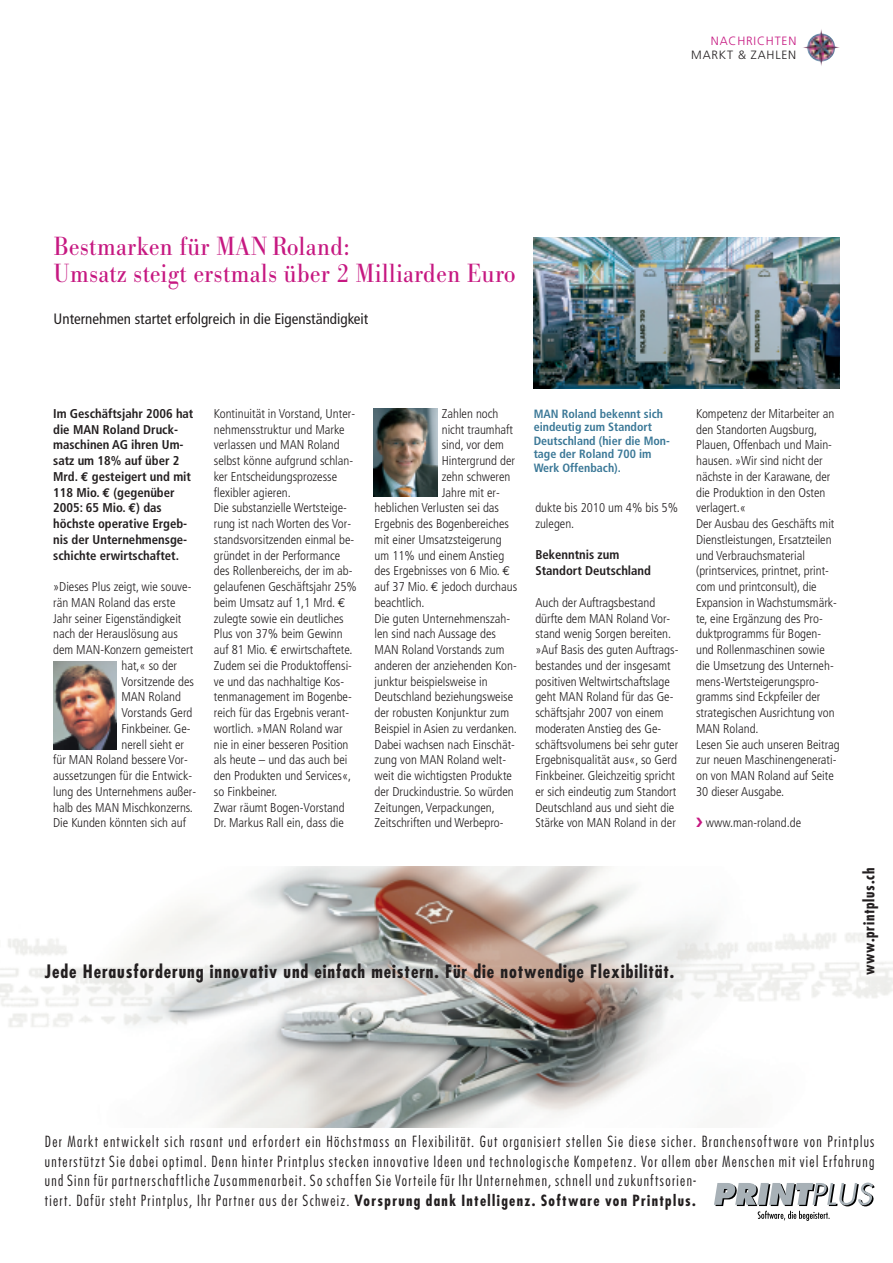
<style>
.page{position:relative;width:893px;height:1263px;background:#fff}
.page>*{position:absolute;margin:0;border:0;box-sizing:border-box;transform-origin:0 0}
.t1{font:27px/27px "Bodoni Nr 1 SB";color:#c61881;scale:.9 1}
.t2{font:18px "Futura Condensed Bold+FOZEPD";color:#231f20}
.t3{font:15px/19.5px "Futura Condensed Light+KDNQLH";letter-spacing:.09em;color:#231f20}
.t4{font:condensed 15px "Frutiger";color:#231f20}
.t5{font:15px "Futura Condensed Bold+FOZEPD";color:#231f20}
.t6{font:300 condensed 12.75px/15.8px "Frutiger";color:#231f20}
.t7{font:700 condensed 12.75px/15.8px "Frutiger";color:#231f20}
.t8{font:700 condensed 12px/13.5px "Frutiger";color:#3b7897}
.t9{font:300 12px "Frutiger";letter-spacing:.065em;color:#231f20}
.t10{font:300 12px "Frutiger";letter-spacing:.065em;color:#c61881}
.s1{font-family:"Euro Mono";font-stretch:normal}
.s2{font-family:"Euro Mono";font-weight:400;font-stretch:normal}
.s3{font-family:"Futura Condensed Bold+FOZEPD"}
</style>
<div class="page">
<img style="left:822px;top:34px;width:18px;height:21px">
<img style="left:534px;top:237px;width:306px;height:152px">
<img style="left:374px;top:408px;width:63px;height:89px">
<img style="left:53px;top:661px;width:64px;height:88px">
<img style="left:0;top:866px;width:893px;height:262px">
<svg style="left:714px;top:1182px;width:161px;height:39px"></svg>
<p class="t10" style="left:711px;top:36px;width:87px">NACHRICHTEN</p>
<p class="t9" style="left:691px;top:50px;width:107px">MARKT &amp; ZAHLEN</p>
<h1 class="t1" style="left:54px;top:232px;width:515px">Bestmarken für MAN Roland:<br>Umsatz steigt erstmals über 2 Milliarden Euro</h1>
<p class="t4" style="left:54px;top:312px;width:316px">Unternehmen startet erfolgreich in die Eigenständigkeit</p>
<p class="t7" style="left:53px;top:406px;width:142px">Im Geschäftsjahr 2006 hat die MAN Roland Druck&shy;maschinen AG ihren Um&shy;satz um 18% auf über 2<br>Mrd. <span class="s1">€</span> gesteigert und mit<br>118 Mio. <span class="s1">€</span> (gegenüber<br>2005: 65 Mio. <span class="s1">€</span>) das höchste operative Ergeb&shy;nis der Unternehmensge&shy;schichte erwirtschaftet.</p>
<p class="t6" style="left:53px;top:580px;width:140px">»Dieses Plus zeigt, wie souve-</p>
<p class="t6" style="left:53px;top:595px;width:124px">rän MAN Roland das erste</p>
<p class="t6" style="left:53px;top:611px;width:130px">Jahr seiner Eigenständigkeit</p>
<p class="t6" style="left:53px;top:627px;width:126px">nach der Herauslösung aus</p>
<p class="t6" style="left:53px;top:643px;width:142px">dem MAN-Konzern gemeistert</p>
<p class="t6" style="left:121px;top:658px;width:57px">hat,« so der</p>
<p class="t6" style="left:121px;top:674px;width:74px">Vorsitzende des</p>
<p class="t6" style="left:121px;top:690px;width:61px">MAN Roland</p>
<p class="t6" style="left:121px;top:706px;width:73px">Vorstands Gerd</p>
<p class="t6" style="left:121px;top:721px;width:71px">Finkbeiner. Ge-</p>
<p class="t6" style="left:121px;top:737px;width:64px">nerell sieht er</p>
<p class="t6" style="left:53px;top:753px;width:136px">für MAN Roland bessere Vor-</p>
<p class="t6" style="left:53px;top:769px;width:141px">aussetzungen für die Entwick-</p>
<p class="t6" style="left:53px;top:784px;width:145px">lung des Unternehmens außer-</p>
<p class="t6" style="left:53px;top:800px;width:141px">halb des MAN Mischkonzerns.</p>
<p class="t6" style="left:53px;top:816px;width:134px">Die Kunden könnten sich auf</p>
<p class="t6" style="left:214px;top:406px;width:144px">Kontinuität in Vorstand, Unter&shy;nehmensstruktur und Marke verlassen und MAN Roland selbst könne aufgrund schlan&shy;ker Entscheidungsprozesse flexibler agieren.<br>Die substanzielle Wertsteige&shy;rung ist nach Worten des Vor&shy;standsvorsitzenden einmal be&shy;gründet in der Performance des Rollenbereichs, der im ab&shy;gelaufenen Geschäftsjahr 25% beim Umsatz auf 1,1 Mrd. <span class="s2">€ </span>zulegte sowie ein deutliches<br>Plus von 37% beim Gewinn auf 81 Mio. <span class="s2">€</span> erwirtschaftete.<br>Zudem sei die Produktoffensi&shy;ve und das nachhaltige Kos&shy;tenmanagement im Bogenbe&shy;reich für das Ergebnis verant&shy;wortlich. »MAN Roland war nie in einer besseren Position als heute – und das auch bei den Produkten und Services«, so Finkbeiner.<br>Zwar räumt Bogen-Vorstand<br>Dr. Markus Rall ein, dass die</p>
<p class="t6" style="left:442px;top:406px;width:58px">Zahlen noch</p>
<p class="t6" style="left:442px;top:422px;width:73px">nicht traumhaft</p>
<p class="t6" style="left:442px;top:438px;width:64px">sind, vor dem</p>
<p class="t6" style="left:442px;top:454px;width:75px">Hintergrund der</p>
<p class="t6" style="left:442px;top:469px;width:70px">zehn schweren</p>
<p class="t6" style="left:442px;top:485px;width:59px">Jahre mit er-</p>
<p class="t6" style="left:375px;top:501px;width:126px">heblichen Verlusten sei das</p>
<p class="t6" style="left:375px;top:517px;width:136px">Ergebnis des Bogenbereiches</p>
<p class="t6" style="left:375px;top:532px;width:128px">mit einer Umsatzsteigerung</p>
<p class="t6" style="left:375px;top:548px;width:131px">um 11% und einem Anstieg</p>
<p class="t6" style="left:375px;top:564px;width:137px">des Ergebnisses von 6 Mio. <span class="s2">€</span></p>
<p class="t6" style="left:375px;top:580px;width:144px">auf 37 Mio. <span class="s2">€</span> jedoch durchaus</p>
<p class="t6" style="left:375px;top:595px;width:52px">beachtlich.</p>
<p class="t6" style="left:375px;top:611px;width:137px">Die guten Unternehmenszah-</p>
<p class="t6" style="left:375px;top:627px;width:123px">len sind nach Aussage des</p>
<p class="t6" style="left:375px;top:643px;width:131px">MAN Roland Vorstands zum</p>
<p class="t6" style="left:375px;top:658px;width:144px">anderen der anziehenden Kon-</p>
<p class="t6" style="left:375px;top:674px;width:115px">junktur beispielsweise in</p>
<p class="t6" style="left:375px;top:690px;width:140px">Deutschland beziehungsweise</p>
<p class="t6" style="left:375px;top:706px;width:136px">der robusten Konjunktur zum</p>
<p class="t6" style="left:375px;top:721px;width:144px">Beispiel in Asien zu verdanken.</p>
<p class="t6" style="left:375px;top:737px;width:142px">Dabei wachsen nach Einschät-</p>
<p class="t6" style="left:375px;top:753px;width:133px">zung von MAN Roland welt-</p>
<p class="t6" style="left:375px;top:769px;width:139px">weit die wichtigsten Produkte</p>
<p class="t6" style="left:375px;top:784px;width:141px">der Druckindustrie. So würden</p>
<p class="t6" style="left:375px;top:800px;width:122px">Zeitungen, Verpackungen,</p>
<p class="t6" style="left:375px;top:816px;width:130px">Zeitschriften und Werbepro-</p>
<p class="t8" style="left:534px;top:408px;width:138px">MAN Roland bekennt sich eindeutig zum Standort<br>Deutschland (hier die Mon&shy;tage der Roland 700 im<br>Werk Offenbach).</p>
<p class="t6" style="left:535px;top:501px;width:144px">dukte bis 2010 um 4% bis 5% zulegen.</p>
<p class="t7" style="left:535px;top:548px;width:117px">Bekenntnis zum<br>Standort Deutschland</p>
<p class="t6" style="left:535px;top:595px;width:145px">Auch der Auftragsbestand dürfte dem MAN Roland Vor&shy;stand wenig Sorgen bereiten. »Auf Basis des guten Auftrags&shy;bestandes und der insgesamt positiven Weltwirtschaftslage geht MAN Roland für das Ge&shy;schäftsjahr 2007 von einem moderaten Anstieg des Ge&shy;schäftsvolumens bei sehr guter<br>Ergebnisqualität aus«, so Gerd<br>Finkbeiner. Gleichzeitig spricht er sich eindeutig zum Standort<br>Deutschland aus und sieht die<br>Stärke von MAN Roland in der</p>
<p class="t6" style="left:696px;top:406px;width:145px">Kompetenz der Mitarbeiter an den Standorten Augsburg,<br>Plauen, Offenbach und Main&shy;hausen. »Wir sind nicht der nächste in der Karawane, der die Produktion in den Osten verlagert.«<br>Der Ausbau des Geschäfts mit<br>Dienstleistungen, Ersatzteilen und Verbrauchsmaterial (printservices, printnet, print&shy;com und printconsult), die<br>Expansion in Wachstumsmärk&shy;te, eine Ergänzung des Pro&shy;duktprogramms für Bogen&shy;und Rollenmaschinen sowie die Umsetzung des Unterneh&shy;mens-Wertsteigerungspro&shy;gramms sind Eckpfeiler der strategischen Ausrichtung von<br>MAN Roland.<br>Lesen Sie auch unseren Beitrag zur neuen Maschinengenerati&shy;on von MAN Roland auf Seite<br>30 dieser Ausgabe.</p>
<p class="t6" style="left:706px;top:816px;width:97px">www.man-roland.de</p>
<h2 class="t2" style="left:45px;top:964px;width:631px">Jede Herausforderung innovativ und einfach meistern. Für die notwendige Flexibilität.</h2>
<p class="t5" style="left:862px;top:975px;width:109px;rotate:-90deg">www.printplus.ch</p>
<p class="t3" style="left:45px;top:1133px;width:831px">Der Markt entwickelt sich rasant und erfordert ein Höchstmass an Flexibilität. Gut organisiert stellen Sie diese sicher. Branchensoftware von Printplus unterstützt Sie dabei optimal. Denn hinter Printplus stecken innovative Ideen und technologische Kompetenz. Vor allem aber Menschen mit viel Erfahrung und Sinn für partnerschaftliche Zusammenarbeit. So schaffen Sie Vorteile für Ihr Unternehmen, schnell und zukunftsorien-<br>tiert. Dafür steht Printplus, Ihr Partner aus der Schweiz. <span class="s3">Vorsprung dank Intelligenz. Software von Printplus.</span></p>
</div>
